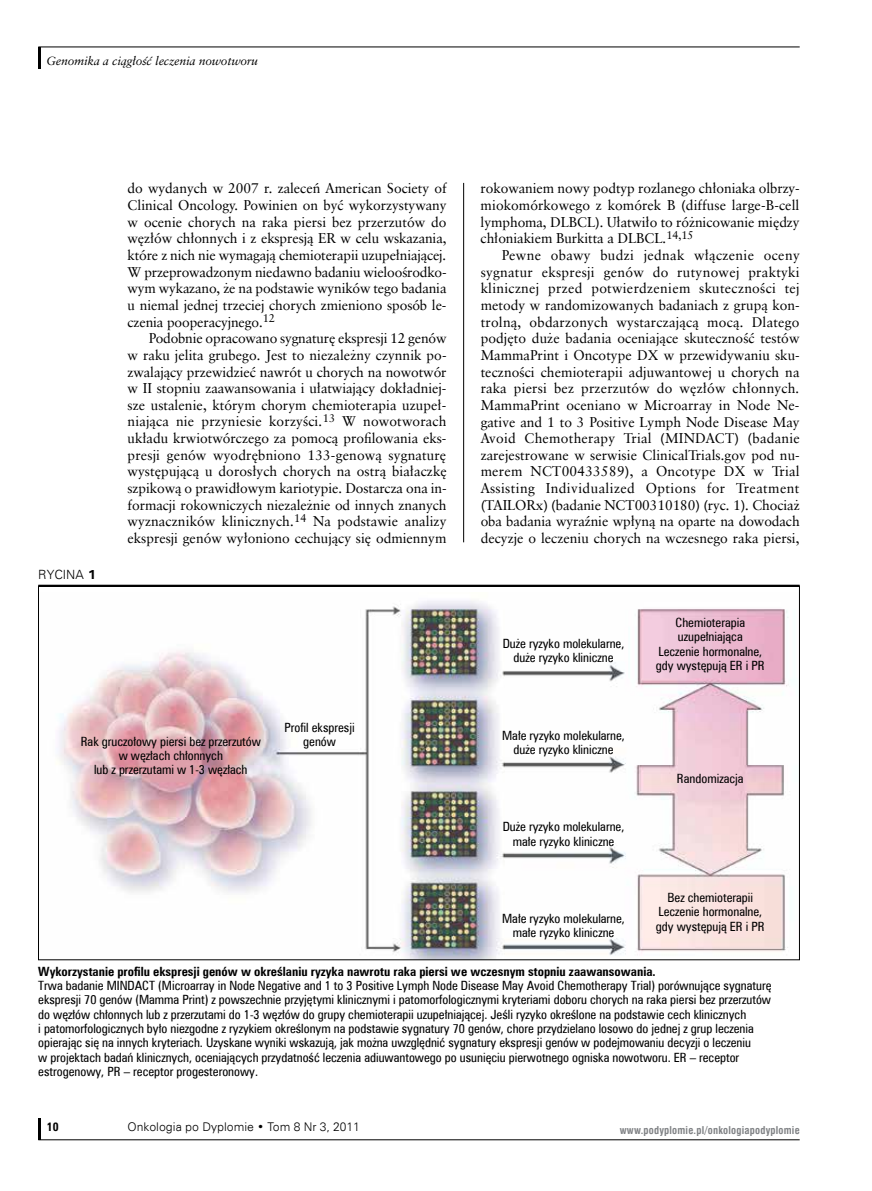
<style>
.page{position:relative;width:872px;height:1191px;background:#fff}
.page>*{position:absolute;margin:0;border:0;box-sizing:border-box;transform-origin:0 0}
.t1{font:14.1px/16.6px "Class Garmnd EU";letter-spacing:-.005em;color:#000;text-align:justify}
.t2{font:12.75px/14.2px "Zurich Cn EU";color:#000;text-align:center}
.t3{font:700 12.75px "Zurich Cn EU";color:#000}
.t4{font:12.75px "Zurich Lt EU";color:#000}
.t5{font:italic 12px "Class Garmnd EU";color:#000}
.t6{font:12px "Zurich Lt EU";color:#000}
.t7{font:700 12px "Zurich Cn EU";color:#000}
.t8{font:700 10.5px "Swis 721 Cn EU";letter-spacing:.02em;color:#808285}
.s1{font-family:"Zurich Ex EU";font-weight:700}
</style>
<div class="page">
<hr style="left:38px;top:47px;width:2px;height:21px;background:#000">
<hr style="left:38px;top:1118px;width:2px;height:21px;background:#000">
<hr style="left:38px;top:1139px;width:761px;height:1px;background:#000">
<hr style="left:38px;top:47px;width:761px;height:1px;background:#000">
<hr style="left:463px;top:183px;width:1px;height:359px;background:#000">
<img style="left:59px;top:601px;width:729px;height:357px">
<hr style="left:38px;top:584px;width:761px;height:3px;background:#000">
<p class="t5" style="left:47px;top:53px;width:213px">Genomika a ciągłość leczenia nowotworu</p>
<p class="t4" style="left:38px;top:566px;width:60px">ryciNa <span class="s1">1</span></p>
<p class="t1" style="left:128px;top:180px;width:321px">do wydanych w 2007 r. zaleceń American Society of Clinical Oncology. Powinien on być wykorzystywany w ocenie chorych na raka piersi bez przerzutów do węzłów chłonnych i z ekspresją ER w celu wskazania, które z nich nie wymagają chemioterapii uzupełniającej.<br>W przeprowadzonym niedawno badaniu wieloośrodko&shy;wym wykazano, że na podstawie wyników tego badania u niemal jednej trzeciej chorych zmieniono sposób le&shy;czenia pooperacyjnego.<sup>12</sup></p>
<p class="t1" style="left:128px;top:330px;width:321px;text-indent:21px">Podobnie opracowano sygnaturę ekspresji 12 genów w raku jelita grubego. Jest to niezależny czynnik po&shy;zwalający przewidzieć nawrót u chorych na nowotwór w II stopniu zaawansowania i ułatwiający dokładniej&shy;sze ustalenie, którym chorym chemioterapia uzupeł&shy;niająca nie przyniesie korzyści.<sup>13</sup> W nowotworach układu krwiotwórczego za pomocą profilowania eks&shy;presji genów wyodrębniono 133-genową sygnaturę występującą u dorosłych chorych na ostrą białaczkę szpikową o prawidłowym kariotypie. Dostarcza ona in&shy;formacji rokowniczych niezależnie od innych znanych wyznaczników klinicznych.<sup>14</sup> Na podstawie analizy ekspresji genów wyłoniono cechujący się odmiennym</p>
<p class="t2" style="left:81px;top:734px;width:182px">Rak gruczołowy piersi bez przerzutów w węzłach chłonnych<br>lub z przerzutami w 1-3 węzłach</p>
<p class="t2" style="left:284px;top:720px;width:72px">Profil ekspresji genów</p>
<p class="t1" style="left:480px;top:180px;width:320px">rokowaniem nowy podtyp rozlanego chłoniaka olbrzy&shy;miokomórkowego z komórek B (diffuse large-B-cell lymphoma, DLBCL). Ułatwiło to różnicowanie między chłoniakiem Burkitta a DLBCL.<sup>14,15</sup></p>
<p class="t1" style="left:480px;top:247px;width:321px;text-indent:21px">Pewne obawy budzi jednak włączenie oceny sygnatur ekspresji genów do rutynowej praktyki klinicznej przed potwierdzeniem skuteczności tej metody w randomizowanych badaniach z grupą kon&shy;trolną, obdarzonych wystarczającą mocą. Dlatego podjęto duże badania oceniające skuteczność testów MammaPrint i Oncotype DX w przewidywaniu sku&shy;teczności chemioterapii adjuwantowej u chorych na raka piersi bez przerzutów do węzłów chłonnych.<br>MammaPrint oceniano w Microarray in Node Ne&shy;gative and 1 to 3 Positive Lymph Node Disease May Avoid Chemotherapy Trial (MINDACT) (badanie zarejestrowane w serwisie ClinicalTrials.gov pod nu&shy;merem NCT00433589), a Oncotype DX w Trial Assisting Individualized Options for Treatment (TAILORx) (badanie NCT00310180) (ryc. 1). Chociaż oba badania wyraźnie wpłyną na oparte na dowodach decyzje o leczeniu chorych na wczesnego raka piersi,</p>
<p class="t2" style="left:503px;top:636px;width:123px">Duże ryzyko molekularne, duże ryzyko kliniczne</p>
<p class="t2" style="left:502px;top:728px;width:124px">Małe ryzyko molekularne, duże ryzyko kliniczne</p>
<p class="t2" style="left:503px;top:819px;width:123px">Duże ryzyko molekularne, małe ryzyko kliniczne</p>
<p class="t2" style="left:502px;top:911px;width:124px">Małe ryzyko molekularne, małe ryzyko kliniczne</p>
<p class="t2" style="left:656px;top:615px;width:110px">Chemioterapia uzupełniająca<br>Leczenie hormonalne, gdy występują ER i PR</p>
<p class="t2" style="left:677px;top:771px;width:68px">Randomizacja</p>
<p class="t2" style="left:656px;top:890px;width:110px">Bez chemioterapii<br>Leczenie hormonalne, gdy występują ER i PR</p>
<p class="t3" style="left:38px;top:963px;width:619px">Wykorzystanie profilu ekspresji genów w określaniu ryzyka nawrotu raka piersi we wczesnym stopniu zaawansowania.</p>
<p class="t2" style="left:38px;top:978px;width:734px;text-align:left">Trwa badanie MINDACT (Microarray in Node Negative and 1 to 3 Positive Lymph Node Disease May Avoid Chemotherapy Trial) porównujące sygnaturę ekspresji 70 genów (Mamma Print) z powszechnie przyjętymi klinicznymi i patomorfologicznymi kryteriami doboru chorych na raka piersi bez przerzutów do węzłów chłonnych lub z przerzutami do 1-3 węzłów do grupy chemioterapii uzupełniającej. Jeśli ryzyko określone na podstawie cech klinicznych<br>i patomorfologicznych było niezgodne z ryzykiem określonym na podstawie sygnatury 70 genów, chore przydzielano losowo do jednej z grup leczenia opierając się na innych kryteriach. Uzyskane wyniki wskazują, jak można uwzględnić sygnatury ekspresji genów w podejmowaniu decyzji o leczeniu<br>w projektach badań klinicznych, oceniających przydatność leczenia adiuwantowego po usunięciu pierwotnego ogniska nowotworu. ER – receptor estrogenowy, PR – receptor progesteronowy.</p>
<p class="t7" style="left:47px;top:1119px;width:13px">10</p>
<p class="t6" style="left:128px;top:1119px;width:233px">Onkologia po Dyplomie • Tom 8 Nr 3, 2011</p>
<p class="t8" style="left:620px;top:1123px;width:181px">www.podyplomie.pl/onkologiapodyplomie</p>
</div>
